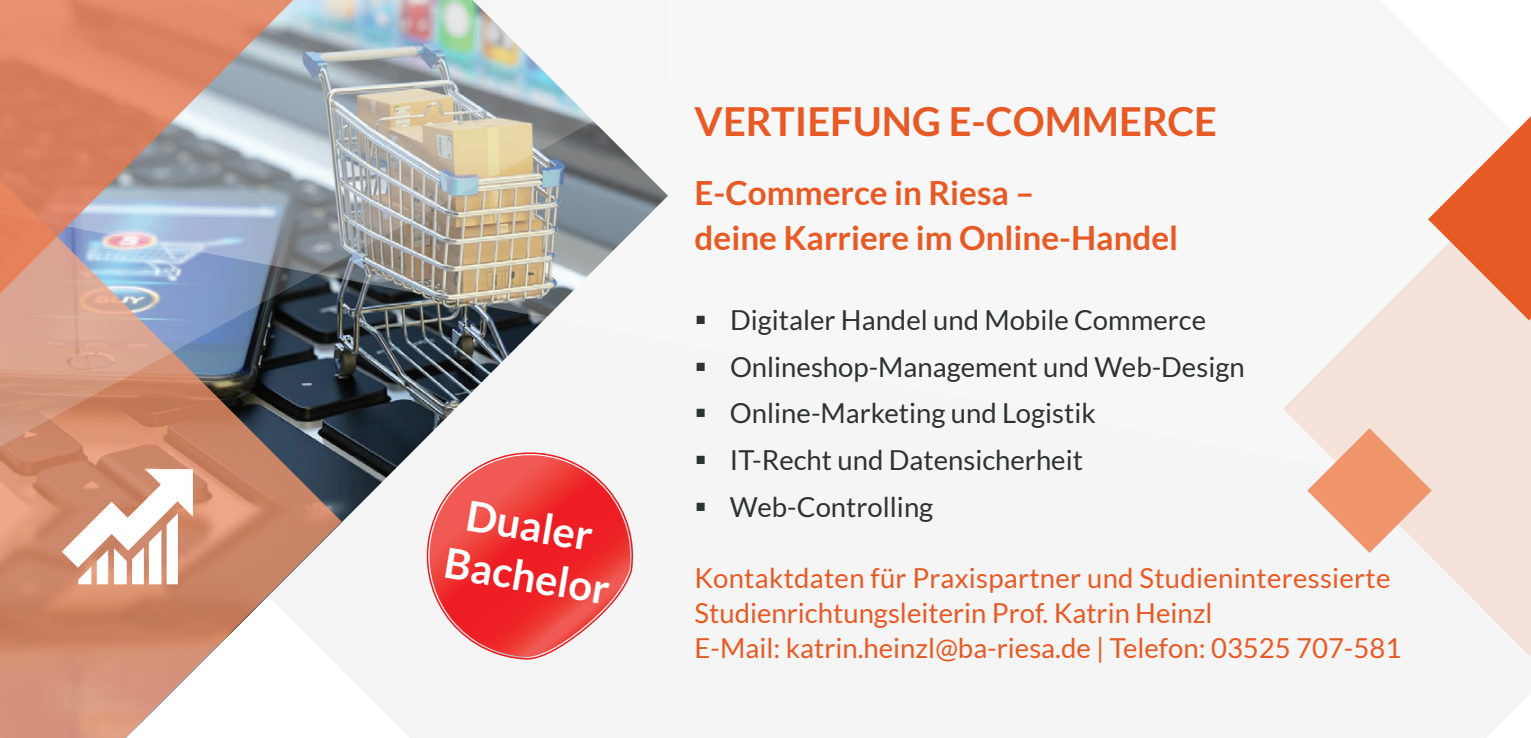
<style>
.page{position:relative;width:1531px;height:738px;background:#fff}
.page>*{position:absolute;margin:0;border:0;box-sizing:border-box;transform-origin:0 0}
.t1{font:700 41.75px/50px "Lato";color:#fff;text-align:center}
.t2{font:700 40px "Lato";color:#e85a25}
.t3{font:700 33.25px/45px "Lato";color:#e85a25}
.t4{font:27.5px/35px "Lato";color:#e85a25}
.t5{font:27.5px/46.8px "Lato";color:#2d3234}
</style>
<div class="page">
<svg style="left:0;top:506px;width:342px;height:231px"></svg>
<svg style="left:0;top:468px;width:396px;height:38px"></svg>
<img style="left:0;top:0;width:668px;height:468px">
<svg style="left:62px;top:468px;width:131px;height:116px"></svg>
<svg style="left:1283px;top:264px;width:248px;height:394px;fill:#f5e3db"></svg>
<svg style="left:1307px;top:428px;width:124px;height:124px"></svg>
<svg style="left:1428px;top:116px;width:103px;height:204px"></svg>
<svg style="left:416px;top:453px;width:218px;height:206px"></svg>
<h1 class="t1" style="left:458px;top:486px;width:169px;rotate:10deg">Dualer<br>Bachelor</h1>
<h2 class="t2" style="left:694px;top:98px;width:524px">Vertiefung E-Commerce</h2>
<p class="t3" style="left:694px;top:170px;width:485px">E-Commerce in Riesa –<br>deine Karriere im Online-Handel</p>
<p class="t5" style="left:730px;top:296px;width:516px">Digitaler Handel und Mobile Commerce<br>Onlineshop-Management und Web-Design<br>Online-Marketing und Logistik<br>IT-Recht und Datensicherheit<br>Web-Controlling</p>
<p class="t4" style="left:694px;top:560px;width:708px">Kontaktdaten für Praxispartner und Studieninteressierte<br>Studienrichtungsleiterin Prof. Katrin Heinzl<br>E-Mail: katrin.heinzl@ba-riesa.de | Telefon: 03525 707-581</p>
</div>
